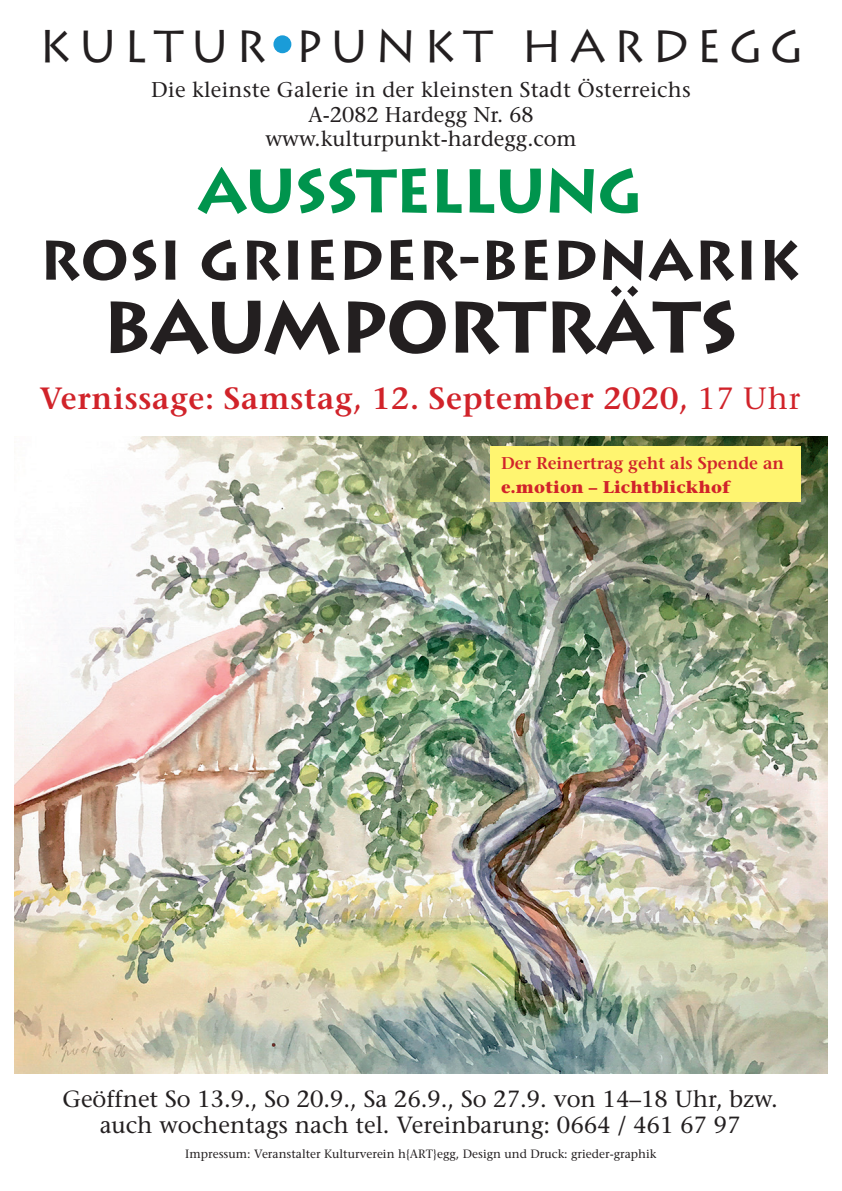
<style>
.page{position:relative;width:842px;height:1191px;background:#fff}
.page>*{position:absolute;margin:0;border:0;box-sizing:border-box;transform-origin:0 0}
.t1{font:700 72.5px "Lithos";letter-spacing:-.03em;color:#231f20}
.t2{font:700 61.1px "Lithos";letter-spacing:-.03em;color:#00944d}
.t3{font:700 55.4px "Lithos";color:#231f20}
.t4{font:45.2px "Lithos Pro";letter-spacing:.16em;color:#231f20}
.t5{font:600 30.7px "Stone Serif Std";letter-spacing:.025em;color:#d1232a}
.t6{font:500 23.4px/26.3px "Stone Serif Std";color:#231f20;text-align:center}
.t7{font:500 21.3px/24.7px "Stone Serif Std";letter-spacing:.01em;color:#231f20;text-align:center}
.t8{font:600 17px "Stone Serif Std";color:#d1232a}
.t9{font:700 17px "Stone Serif Std";color:#d1232a}
.t10{font:500 12px "Stone Serif Std";color:#231f20}
.s1{font-family:"Stone Serif Std";font-weight:500;font-size:51.1px;color:#1a9cd8}
.s2{font-weight:500}
</style>
<div class="page">
<img style="left:14px;top:436px;width:814px;height:637px">
<div style="left:490px;top:447px;width:310px;height:55px;background:#fff570"></div>
<h3 class="t4" style="left:39px;top:21px;width:766px">KULTUR<span class="s1">•</span>PUNKT HARDEGG</h3>
<p class="t7" style="left:151px;top:77px;width:541px">Die kleinste Galerie in der kleinsten Stadt Österreichs<br>A-2082 Hardegg Nr. 68 www.kulturpunkt-hardegg.com</p>
<h2 class="t2" style="left:197px;top:154px;width:447px">AUSSTELLUNG</h2>
<h3 class="t3" style="left:39px;top:227px;width:762px">ROSI GRIEDER-BEDNARIK</h3>
<h1 class="t1" style="left:102px;top:284px;width:637px">BAUMPORTRÄTS</h1>
<h3 class="t5" style="left:40px;top:380px;width:762px">Vernissage: Samstag, 12. September 2020, <span class="s2">17 Uhr</span></h3>
<p class="t8" style="left:501px;top:452px;width:285px">Der Reinertrag geht als Spende an</p>
<p class="t9" style="left:501px;top:476px;width:230px">e.motion – Lichtblickhof</p>
<p class="t6" style="left:62px;top:1085px;width:717px">Geöffnet So 13.9., So 20.9., Sa 26.9., So 27.9. von 14–18 Uhr, bzw. auch wochentags nach tel. Vereinbarung: 0664 / 461 67 97</p>
<p class="t10" style="left:185px;top:1146px;width:473px">Impressum: Veranstalter Kulturverein h{ART}egg, Design und Druck: grieder-graphik</p>
</div>
